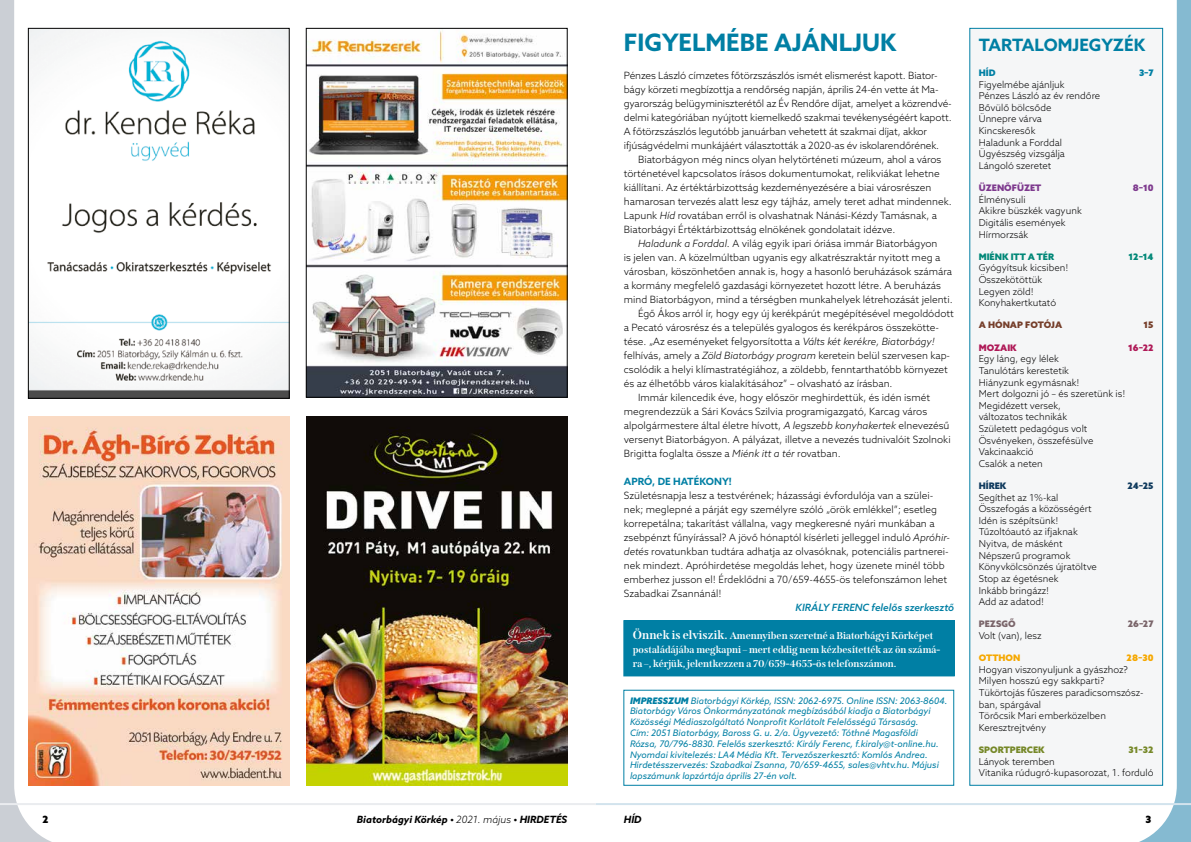
<style>
.page{position:relative;width:1191px;height:842px;background:#fff}
.page>*{position:absolute;margin:0;border:0;box-sizing:border-box;transform-origin:0 0}
.t1{font:700 24px "Azo Sans";color:#007fa4}
.t2{font:700 17px "Azo Sans";color:#007fa4}
.t3{font:300 10px/14px "Azo Sans";color:#000}
.t4{font:700 10px/14px "Span";color:#fff}
.t5{font:italic 700 10px "Azo Sans";color:#000}
.t6{font:italic 500 10px "Azo Sans";color:#007fa4}
.t7{font:700 10px "Azo Sans";color:#007fa4}
.t8{font:900 10px "Azo Sans";color:#000}
.t9{font:300 9.5px/11.6px "Azo Sans";color:#000}
.t10{font:italic 9px/10.8px "Azo Sans";color:#007fa4}
.t11{font:900 9px "Azo Sans";color:#008777}
.t12{font:900 9px "Azo Sans";color:#768828}
.t13{font:900 9px "Azo Sans";color:#7e3a8e}
.t14{font:900 9px "Azo Sans";color:#753e2a}
.t15{font:900 9px "Azo Sans";color:#af1957}
.t16{font:900 9px "Azo Sans";color:#7a656a}
.t17{font:900 9px "Azo Sans";color:#f5a800}
.t18{font:900 9px "Azo Sans";color:#0f3a5d}
.t19{font:900 9px "Azo Sans";color:#007fa4}
.s1{font-style:italic}
.s2{font-size:12px}
.s3{font-weight:900}
.s4{font-weight:300}
</style>
<div class="page">
<svg style="left:0;top:0;width:76px;height:842px"></svg>
<svg style="left:1115px;top:0;width:76px;height:842px"></svg>
<hr style="left:595px;top:803px;width:596px;height:2px;background:#d2e3ed">
<hr style="left:0;top:803px;width:595px;height:2px;background:#eaecef">
<div style="left:969px;top:28px;width:193px;height:757px;background:#f5f6f7"></div>
<div style="left:969px;top:28px;width:194px;height:758px;border:1px solid #007fa4"></div>
<div style="left:623px;top:690px;width:331px;height:96px;border:1px solid #007fa4"></div>
<img style="left:30px;top:30px;width:257px;height:367px">
<div style="left:28px;top:28px;width:261px;height:371px;border:1px solid #000"></div>
<img style="left:308px;top:30px;width:257px;height:365px">
<div style="left:306px;top:28px;width:261px;height:369px;border:1px solid #000"></div>
<img style="left:28px;top:417px;width:261px;height:368px">
<img style="left:306px;top:417px;width:261px;height:368px">
<div style="left:624px;top:621px;width:330px;height:55px;background:#007fa4"></div>
<div style="left:623px;top:620px;width:331px;height:56px;border:1px solid #007fa4"></div>
<h1 class="t1" style="left:624px;top:26px;width:274px">FIGYELMÉBE AJÁNLJUK</h1>
<p class="t3" style="left:624px;top:68px;width:329px">Pénzes László címzetes főtörzszászlós ismét elismerést kapott. Biator&shy;bágy körzeti megbízottja a rendőrség napján, április 24-én vette át Ma&shy;gyarország belügyminiszterétől az Év Rendőre díjat, amelyet a közrendvé&shy;delmi kategóriában nyújtott kiemelkedő szakmai tevékenységéért kapott.<br>A főtörzszászlós legutóbb januárban vehetett át szakmai díjat, akkor ifjúságvédelmi munkájáért választották a 2020-as év iskolarendőrének.</p>
<p class="t3" style="left:624px;top:152px;width:329px;text-indent:14px">Biatorbágyon még nincs olyan helytörténeti múzeum, ahol a város történetével kapcsolatos írásos dokumentumokat, relikviákat lehetne kiállítani. Az értéktárbizottság kezdeményezésére a biai városrészen hamarosan tervezés alatt lesz egy tájház, amely teret adhat mindennek.<br>Lapunk <span class="s1">Híd</span> rovatában erről is olvashatnak Nánási-Kézdy Tamásnak, a Biatorbágyi Értéktárbizottság elnökének gondolatait idézve.</p>
<p class="t3" style="left:638px;top:236px;width:301px"><span class="s1">Haladunk a Forddal.</span> A világ egyik ipari óriása immár Biatorbágyon</p>
<p class="t3" style="left:624px;top:250px;width:318px">is jelen van. A közelmúltban ugyanis egy alkatrészraktár nyitott meg a</p>
<p class="t3" style="left:624px;top:264px;width:330px">városban, köszönhetően annak is, hogy a hasonló beruházások számára</p>
<p class="t3" style="left:624px;top:278px;width:318px">a kormány megfelelő gazdasági környezetet hozott létre. A beruházás</p>
<p class="t3" style="left:624px;top:292px;width:330px">mind Biatorbágyon, mind a térségben munkahelyek létrehozását jelenti.</p>
<p class="t3" style="left:638px;top:306px;width:317px">Égő Ákos arról ír, hogy egy új kerékpárút megépítésével megoldódott</p>
<p class="t3" style="left:624px;top:320px;width:317px">a Pecató városrész és a település gyalogos és kerékpáros összekötte-</p>
<p class="t3" style="left:624px;top:334px;width:312px">tése. „Az eseményeket felgyorsította a <span class="s1">Válts két kerékre, Biatorbágy!</span></p>
<p class="t3" style="left:624px;top:348px;width:328px">felhívás, amely a <span class="s1">Zöld Biatorbágy program</span> keretein belül szervesen kap-</p>
<p class="t3" style="left:624px;top:362px;width:325px">csolódik a helyi klímastratégiához, a zöldebb, fenntarthatóbb környezet</p>
<p class="t3" style="left:624px;top:376px;width:270px">és az élhetőbb város kialakításához” – olvasható az írásban.</p>
<p class="t3" style="left:638px;top:390px;width:293px">Immár kilencedik éve, hogy először meghirdettük, és idén ismét</p>
<p class="t3" style="left:624px;top:404px;width:305px">megrendezzük a Sári Kovács Szilvia programigazgató, Karcag város</p>
<p class="t3" style="left:624px;top:418px;width:327px">alpolgármestere által életre hívott, <span class="s1">A legszebb konyhakertek</span> elnevezésű</p>
<p class="t3" style="left:624px;top:432px;width:328px">versenyt Biatorbágyon. A pályázat, illetve a nevezés tudnivalóit Szolnoki</p>
<p class="t3" style="left:624px;top:446px;width:218px">Brigitta foglalta össze a <span class="s1">Miénk itt a tér</span> rovatban.</p>
<p class="t7" style="left:624px;top:475px;width:109px">APRÓ, DE HATÉKONY!</p>
<p class="t3" style="left:624px;top:488px;width:328px">Születésnapja lesz a testvérének; házassági évfordulója van a szülei&shy;nek; meglepné a párját egy személyre szóló „örök emlékkel”; esetleg korrepetálna; takarítást vállalna, vagy megkeresné nyári munkában a zsebpénzt fűnyírással? A jövő hónaptól kísérleti jelleggel induló <span class="s1">Apróhir&shy;detés</span> rovatunkban tudtára adhatja az olvasóknak, potenciális partnerei&shy;nek mindezt. Apróhirdetése megoldás lehet, hogy üzenete minél több emberhez jusson el! Érdeklődni a 70/659-4655-ös telefonszámon lehet Szabadkai Zsannánál!</p>
<p class="t6" style="left:795px;top:601px;width:160px">KIRÁLY FERENC felelős szerkesztő</p>
<p class="t4" style="left:633px;top:629px;width:309px"><span class="s2">Önnek is elviszik.</span> Amennyiben szeretné a Biatorbágyi Körképet postaládájába megkapni – mert eddig nem kézbesítették az ön számá&shy;ra –, kérjük, jelentkezzen a 70/659-4655-ös telefonszámon.</p>
<p class="t10" style="left:630px;top:695px;width:319px"><span class="s3">IMPRESSZUM</span> Biatorbágyi Körkép, ISSN: 2062-6975. Online ISSN: 2063-8604.<br>Biatorbágy Város Önkormányzatának megbízásából kiadja a Biatorbágyi Közösségi Médiaszolgáltató Nonprofit Korlátolt Felelősségű Társaság.<br>Cím: 2051 Biatorbágy, Baross G. u. 2/a. Ügyvezető: Tóthné Magasföldi<br>Rózsa, 70/796-8830. Felelős szerkesztő: Király Ferenc, f.kiraly@t-online.hu.<br>Nyomdai kivitelezés: LA4 Média Kft. Tervezőszerkesztő: Komlós Andrea.<br>Hirdetésszervezés: Szabadkai Zsanna, 70/659-4655, sales@vhtv.hu. Májusi lapszámunk lapzártája április 27-én volt.</p>
<h2 class="t2" style="left:978px;top:33px;width:168px">TARTALOMJEGYZÉK</h2>
<p class="t19" style="left:978px;top:67px;width:18px">HÍD</p>
<p class="t19" style="left:1139px;top:67px;width:16px">3–7</p>
<p class="t9" style="left:978px;top:78px;width:123px">Figyelmébe ajánljuk<br>Pénzes László az év rendőre<br>Bővülő bölcsőde<br>Ünnepre várva<br>Kincskeresők<br>Haladunk a Forddal<br>Ügyészség vizsgálja<br>Lángoló szeretet</p>
<p class="t13" style="left:978px;top:182px;width:64px">ÜZENŐFÜZET</p>
<p class="t13" style="left:1132px;top:182px;width:22px">8–10</p>
<p class="t9" style="left:978px;top:193px;width:104px">Élménysuli<br>Akikre büszkék vagyunk<br>Digitális események<br>Hírmorzsák</p>
<p class="t11" style="left:978px;top:251px;width:77px">MIÉNK ITT A TÉR</p>
<p class="t11" style="left:1128px;top:251px;width:27px">12–14</p>
<p class="t9" style="left:978px;top:262px;width:91px">Gyógyítsuk kicsiben!<br>Összekötöttük<br>Legyen zöld!<br>Konyhakertkutató</p>
<p class="t14" style="left:978px;top:319px;width:85px">A HÓNAP FOTÓJA</p>
<p class="t14" style="left:1143px;top:319px;width:12px">15</p>
<p class="t15" style="left:978px;top:341px;width:39px">MOZAIK</p>
<p class="t15" style="left:1128px;top:341px;width:27px">16–22</p>
<p class="t9" style="left:978px;top:353px;width:148px">Egy láng, egy lélek<br>Tanulótárs kerestetik<br>Hiányzunk egymásnak!<br>Mert dolgozni jó – és szeretünk is!<br>Megidézett versek,<br>változatos technikák<br>Született pedagógus volt<br>Ösvényeken, összefésülve<br>Vakcinaakció<br>Csalók a neten</p>
<p class="t18" style="left:978px;top:480px;width:29px">HÍREK</p>
<p class="t18" style="left:1127px;top:480px;width:28px">24–25</p>
<p class="t9" style="left:978px;top:491px;width:120px">Segíthet az 1%-kal<br>Összefogás a közösségért<br>Idén is szépítsünk!<br>Tűzoltóautó az ifjaknak<br>Nyitva, de másként<br>Népszerű programok<br>Könyvkölcsönzés újratöltve<br>Stop az égetésnek<br>Inkább bringázz!<br>Add az adatod!</p>
<p class="t16" style="left:978px;top:618px;width:38px">PEZSGŐ</p>
<p class="t16" style="left:1127px;top:618px;width:27px">26–27</p>
<p class="t9" style="left:978px;top:630px;width:64px">Volt (van), lesz</p>
<p class="t17" style="left:978px;top:652px;width:43px">OTTHON</p>
<p class="t17" style="left:1126px;top:652px;width:29px">28–30</p>
<p class="t9" style="left:978px;top:663px;width:166px">Hogyan viszonyuljunk a gyászhoz?<br>Milyen hosszú egy sakkparti?<br>Tükörtojás fűszeres paradicsomszósz&shy;ban, spárgával<br>Törőcsik Mari emberközelben<br>Keresztrejtvény</p>
<p class="t12" style="left:978px;top:744px;width:67px">SPORTPERCEK</p>
<p class="t12" style="left:1128px;top:744px;width:27px">31–32</p>
<p class="t9" style="left:978px;top:755px;width:176px">Lányok teremben<br>Vitanika rúdugró-kupasorozat, 1. forduló</p>
<p class="t8" style="left:43px;top:813px;width:8px">2</p>
<p class="t5" style="left:357px;top:813px;width:212px">Biatorbágyi Körkép • <span class="s4">2021. május</span> • HIRDETÉS</p>
<p class="t5" style="left:624px;top:813px;width:19px">HÍD</p>
<p class="t8" style="left:1145px;top:813px;width:7px">3</p>
</div>
